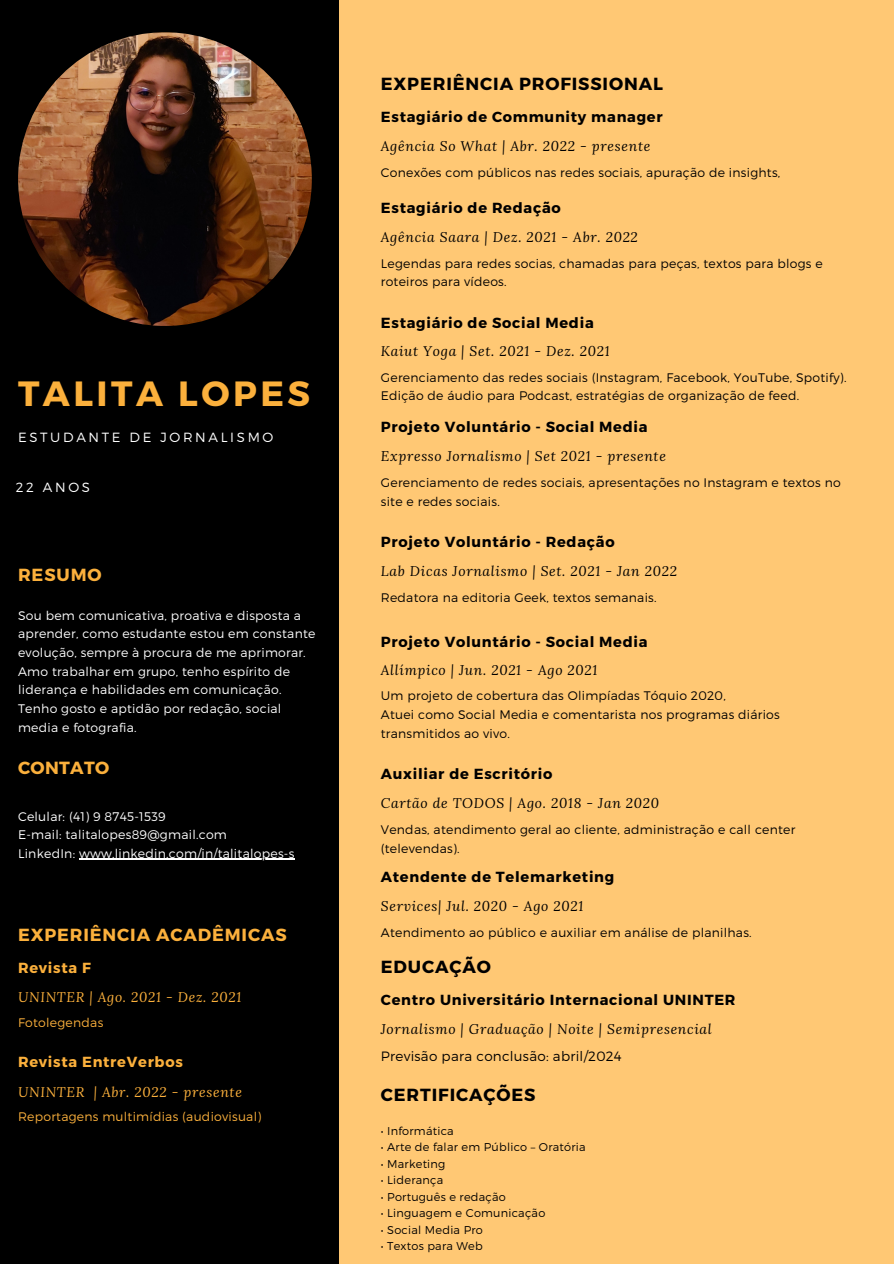
<style>
.page{position:relative;width:894px;height:1264px;background:#fff}
.page>*{position:absolute;margin:0;border:0;box-sizing:border-box;transform-origin:0 0}
.t1{font:700 34.95px "Montserrat";letter-spacing:.1em;color:#fbb03c}
.t2{font:700 17.55px "Montserrat";letter-spacing:.05em;color:#000}
.t3{font:700 17.55px "Montserrat";letter-spacing:.05em;color:#fbb03c}
.t4{font:700 17.55px "Montserrat";letter-spacing:.02em;color:#fbb03c}
.t5{font:700 14.55px "Montserrat";letter-spacing:.05em;color:#000}
.t6{font:700 14.55px "Montserrat";letter-spacing:.05em;color:#fbb03c}
.t7{font:italic 13.8px "Lora";letter-spacing:.05em;color:#000}
.t8{font:italic 13.8px "Lora";letter-spacing:.05em;color:#fbb03c}
.t9{font:300 13.5px "Montserrat";letter-spacing:.02em;color:#000}
.t10{font:300 13.35px "Montserrat";letter-spacing:.2em;color:#fff}
.t11{font:300 12.45px/18.6px "Montserrat";letter-spacing:.02em;color:#000}
.t12{font:300 12.45px/18.6px "Montserrat";letter-spacing:.02em;color:#fff}
.t13{font:300 12.45px "Montserrat";letter-spacing:.02em;color:#fbb03c}
.t14{font:300 11.25px "Montserrat";letter-spacing:.02em;color:#000}
</style>
<div class="page">
<div style="left:0;top:0;width:893px;height:1263px;background:#ffc874"></div>
<div style="left:0;top:0;width:338px;height:1263px;background:#000"></div>
<img style="left:18px;top:32px;width:294px;height:294px;border-radius:50%">
<hr style="left:79px;top:858px;width:215px;height:1px;background:#fff">
<h1 class="t1" style="left:18px;top:370px;width:293px">TALITA LOPES</h1>
<p class="t10" style="left:18px;top:428px;width:257px">ESTUDANTE DE JORNALISMO</p>
<p class="t10" style="left:16px;top:478px;width:76px">22 ANOS</p>
<h2 class="t3" style="left:18px;top:563px;width:85px">RESUMO</h2>
<p class="t12" style="left:18px;top:605px;width:299px">Sou bem comunicativa, proativa e disposta a aprender, como estudante estou em constante evolução, sempre à procura de me aprimorar.<br>Amo trabalhar em grupo, tenho espírito de liderança e habilidades em comunicação.<br>Tenho gosto e aptidão por redação, social media e fotografia.</p>
<h2 class="t4" style="left:18px;top:756px;width:93px">CONTATO</h2>
<p class="t12" style="left:18px;top:806px;width:278px">Celular: (41) 9 8745-1539<br>E-mail: talitalopes89@gmail.com<br>LinkedIn: www.linkedin.com/in/talitalopes-s</p>
<h2 class="t3" style="left:18px;top:923px;width:270px">EXPERIÊNCIA ACADÊMICAS</h2>
<p class="t6" style="left:18px;top:958px;width:74px">Revista F</p>
<p class="t8" style="left:18px;top:987px;width:225px">UNINTER | Ago. 2021 - Dez. 2021</p>
<p class="t13" style="left:18px;top:1014px;width:87px">Fotolegendas</p>
<p class="t6" style="left:18px;top:1052px;width:166px">Revista EntreVerbos</p>
<p class="t8" style="left:18px;top:1082px;width:225px">UNINTER | Abr. 2022 - presente</p>
<p class="t13" style="left:18px;top:1108px;width:245px">Reportagens multimídias (audiovisual)</p>
<h2 class="t2" style="left:381px;top:72px;width:283px">EXPERIÊNCIA PROFISSIONAL</h2>
<p class="t5" style="left:381px;top:108px;width:283px">Estagiário de Community manager</p>
<p class="t7" style="left:381px;top:137px;width:271px">Agência So What | Abr. 2022 - presente</p>
<p class="t11" style="left:381px;top:162px;width:401px">Conexões com públicos nas redes sociais, apuração de insights,</p>
<p class="t5" style="left:381px;top:198px;width:181px">Estagiário de Redação</p>
<p class="t7" style="left:381px;top:227px;width:258px">Agência Saara | Dez. 2021 - Abr. 2022</p>
<p class="t11" style="left:381px;top:253px;width:443px">Legendas para redes socias, chamadas para peças, textos para blogs e roteiros para vídeos.</p>
<p class="t5" style="left:381px;top:313px;width:214px">Estagiário de Social Media</p>
<p class="t7" style="left:381px;top:342px;width:230px">Kaiut Yoga | Set. 2021 - Dez. 2021</p>
<p class="t11" style="left:381px;top:367px;width:467px">Gerenciamento das redes sociais (Instagram, Facebook, YouTube, Spotify).<br>Edição de áudio para Podcast, estratégias de organização de feed.</p>
<p class="t5" style="left:381px;top:417px;width:268px">Projeto Voluntário - Social Media</p>
<p class="t7" style="left:381px;top:446px;width:286px">Expresso Jornalismo | Set 2021 - presente</p>
<p class="t11" style="left:381px;top:473px;width:461px">Gerenciamento de redes sociais, apresentações no Instagram e textos no site e redes sociais.</p>
<p class="t5" style="left:381px;top:532px;width:235px">Projeto Voluntário - Redação</p>
<p class="t7" style="left:381px;top:561px;width:297px">Lab Dicas Jornalismo | Set. 2021 - Jan 2022</p>
<p class="t11" style="left:381px;top:588px;width:277px">Redatora na editoria Geek, textos semanais.</p>
<p class="t5" style="left:381px;top:632px;width:268px">Projeto Voluntário - Social Media</p>
<p class="t7" style="left:381px;top:661px;width:218px">Allímpico | Jun. 2021 - Ago 2021</p>
<p class="t11" style="left:381px;top:686px;width:400px">Um projeto de cobertura das Olimpíadas Tóquio 2020,<br>Atuei como Social Media e comentarista nos programas diários transmitidos ao vivo.</p>
<p class="t5" style="left:381px;top:764px;width:173px">Auxiliar de Escritório</p>
<p class="t7" style="left:381px;top:793px;width:280px">Cartão de TODOS | Ago. 2018 - Jan 2020</p>
<p class="t11" style="left:381px;top:819px;width:416px">Vendas, atendimento geral ao cliente, administração e call center (televendas).</p>
<p class="t5" style="left:381px;top:867px;width:235px">Atendente de Telemarketing</p>
<p class="t7" style="left:381px;top:896px;width:204px">Services| Jul. 2020 - Ago 2021</p>
<p class="t11" style="left:381px;top:922px;width:372px">Atendimento ao público e auxiliar em análise de planilhas.</p>
<h2 class="t2" style="left:381px;top:955px;width:112px">EDUCAÇÃO</h2>
<p class="t5" style="left:381px;top:990px;width:356px">Centro Universitário Internacional UNINTER</p>
<p class="t7" style="left:381px;top:1019px;width:332px">Jornalismo | Graduação | Noite | Semipresencial</p>
<p class="t9" style="left:381px;top:1047px;width:242px">Previsão para conclusão: abril/2024</p>
<h2 class="t2" style="left:381px;top:1083px;width:156px">CERTIFICAÇÕES</h2>
<p class="t14" style="left:381px;top:1123px;width:74px">• Informática</p>
<p class="t14" style="left:381px;top:1140px;width:206px">• Arte de falar em Público – Oratória</p>
<p class="t14" style="left:381px;top:1156px;width:66px">• Marketing</p>
<p class="t14" style="left:381px;top:1172px;width:64px">• Liderança</p>
<p class="t14" style="left:381px;top:1189px;width:126px">• Português e redação</p>
<p class="t14" style="left:381px;top:1205px;width:166px">• Linguagem e Comunicação</p>
<p class="t14" style="left:381px;top:1222px;width:103px">• Social Media Pro</p>
<p class="t14" style="left:381px;top:1238px;width:103px">• Textos para Web</p>
</div>
